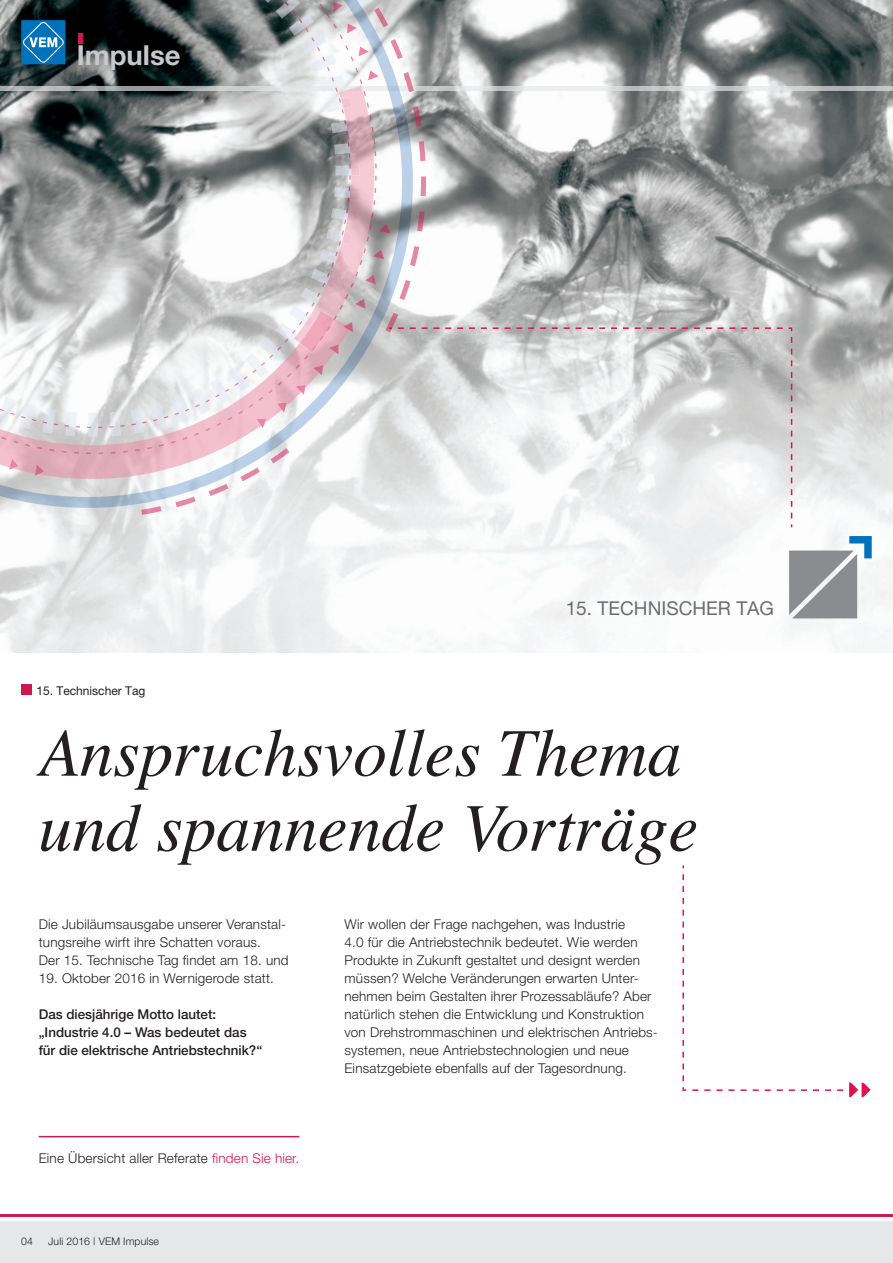
<style>
.page{position:relative;width:893px;height:1263px;background:#fff}
.page>*{position:absolute;margin:0;border:0;box-sizing:border-box;transform-origin:0 0}
.t1{font:italic 68.25px/75px "Times";color:#231f20}
.t2{font:700 27.6px "Helvetica Neue";color:#c7c8ca}
.t3{font:19.05px "Helvetica Neue";color:#6c6d70}
.t4{font:300 13.5px/18px "Helvetica Neue";letter-spacing:.015em;color:#231f20}
.t5{font:500 13.5px/18px "Helvetica Neue";color:#231f20}
.t6{font:12.15px "Helvetica Neue";color:#231f20}
.t7{font:300 10.5px "Helvetica Neue";letter-spacing:.01em;color:#231f20}
.s1{color:#df1251}
.s2{color:#cf1852}
</style>
<div class="page">
<img style="left:0;top:0;width:893px;height:652px">
<div style="left:21px;top:684px;width:10px;height:11px;background:#cf1852"></div>
<div style="left:0;top:1222px;width:893px;height:41px;background:#e6e7e9"></div>
<hr style="left:0;top:1215px;width:893px;height:2px;background:#cf1852">
<hr style="left:39px;top:1136px;width:260px;height:1px;background:#cf1852">
<svg style="left:427px;top:86px;width:466px;height:5px;background:#d2d4d5"></svg>
<svg style="left:789px;top:536px;width:83px;height:82px"></svg>
<svg style="left:388px;top:327px;width:405px;height:202px"></svg>
<svg style="left:0;top:0;width:426px;height:515px"></svg>
<svg style="left:0;top:0;width:390px;height:476px"></svg>
<svg style="left:0;top:0;width:377px;height:454px"></svg>
<svg style="left:682px;top:865px;width:189px;height:232px"></svg>
<h2 class="t2" style="left:77px;top:38px;width:105px">Impulse</h2>
<h3 class="t3" style="left:566px;top:596px;width:210px">15. TECHNISCHER TAG</h3>
<p class="t6" style="left:36px;top:683px;width:110px">15. Technischer Tag</p>
<h1 class="t1" style="left:38px;top:711px;width:661px">Anspruchsvolles Thema und spannende Vorträge</h1>
<p class="t4" style="left:39px;top:915px;width:251px">Die Jubiläumsausgabe unserer Veranstal&shy;tungsreihe wirft ihre Schatten voraus.<br>Der 15. Technische Tag findet am 18. und</p>
<p class="t4" style="left:39px;top:969px;width:237px">19. Oktober 2016 in Wernigerode statt.</p>
<p class="t5" style="left:39px;top:1005px;width:225px">Das diesjährige Motto lautet: „Industrie 4.0 – Was bedeutet das für die elektrische Antriebstechnik?“</p>
<p class="t4" style="left:39px;top:1149px;width:262px">Eine Übersicht aller Referate <span class="s1">finden Sie hi</span><span class="s2">er.</span></p>
<p class="t7" style="left:21px;top:1234px;width:13px">04</p>
<p class="t7" style="left:48px;top:1234px;width:112px">Juli 2016 | VEM Impulse</p>
<p class="t4" style="left:344px;top:915px;width:315px">Wir wollen der Frage nachgehen, was Industrie<br>4.0 für die Antriebstechnik bedeutet. Wie werden Produkte in Zukunft gestaltet und designt werden müssen? Welche Veränderungen erwarten Unter&shy;nehmen beim Gestalten ihrer Prozessabläufe? Aber natürlich stehen die Entwicklung und Konstruktion von Drehstrommaschinen und elektrischen Antriebs&shy;systemen, neue Antriebstechnologien und neue Einsatzgebiete ebenfalls auf der Tagesordnung.</p>
</div>
